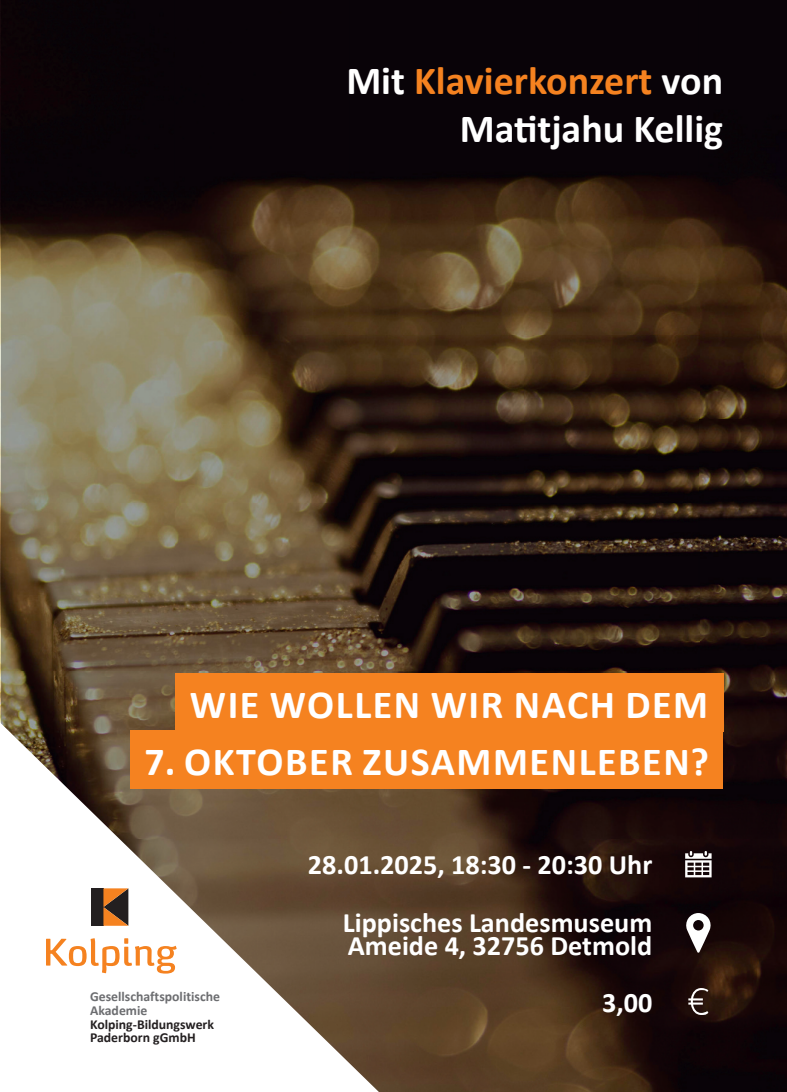
<style>
.page{position:relative;width:787px;height:1092px;background:#fff}
.page>*{position:absolute;margin:0;border:0;box-sizing:border-box;transform-origin:0 0}
.t1{font:700 40px "Calibri";letter-spacing:.025em;color:#fff}
.t2{font:700 40px/48px "Calibri";color:#fff;text-align:right}
.t3{font:700 28.25px/23.5px "Calibri";color:#fff}
.t4{font:700 13.75px/13.8px "Calibri";color:#231f20}
.t5{font:700 13.75px/13.8px "Calibri";color:#6c6d70}
.s1{color:#f58220}
</style>
<div class="page">
<img style="left:0;top:0;width:787px;height:1091px">
<svg style="left:0;top:722px;width:379px;height:369px"></svg>
<svg style="left:46px;top:938px;width:131px;height:35px"></svg>
<div style="left:91px;top:888px;width:12px;height:37px;background:#231f20"></div>
<svg style="left:103px;top:888px;width:25px;height:37px"></svg>
<div style="left:175px;top:673px;width:548px;height:59px;background:#f58220"></div>
<div style="left:130px;top:730px;width:593px;height:58px;background:#f58220"></div>
<svg style="left:685px;top:850px;width:26px;height:27px"></svg>
<svg style="left:688px;top:987px;width:20px;height:27px"></svg>
<svg style="left:685px;top:912px;width:26px;height:40px"></svg>
<h1 class="t2" style="left:346px;top:56px;width:378px">Mit <span class="s1">Klavierkonzert</span> von<br>Matitjahu Kellig</h1>
<h1 class="t1" style="left:190px;top:676px;width:520px">WIE WOLLEN WIR NACH DEM</h1>
<h1 class="t1" style="left:145px;top:733px;width:566px">7. OKTOBER ZUSAMMENLEBEN?</h1>
<p class="t3" style="left:308px;top:852px;width:346px">28.01.2025, 18:30 - 20:30 Uhr</p>
<p class="t5" style="left:90px;top:989px;width:131px">Gesellschaftspolitische<br>Akademie</p>
<p class="t4" style="left:90px;top:1016px;width:125px">Kolping-Bildungswerk<br>Paderborn gGmbH</p>
<p class="t3" style="left:343px;top:909px;width:311px">Lippisches Landesmuseum<br>Ameide 4, 32756 Detmold</p>
<p class="t3" style="left:602px;top:990px;width:52px">3,00</p>
</div>
